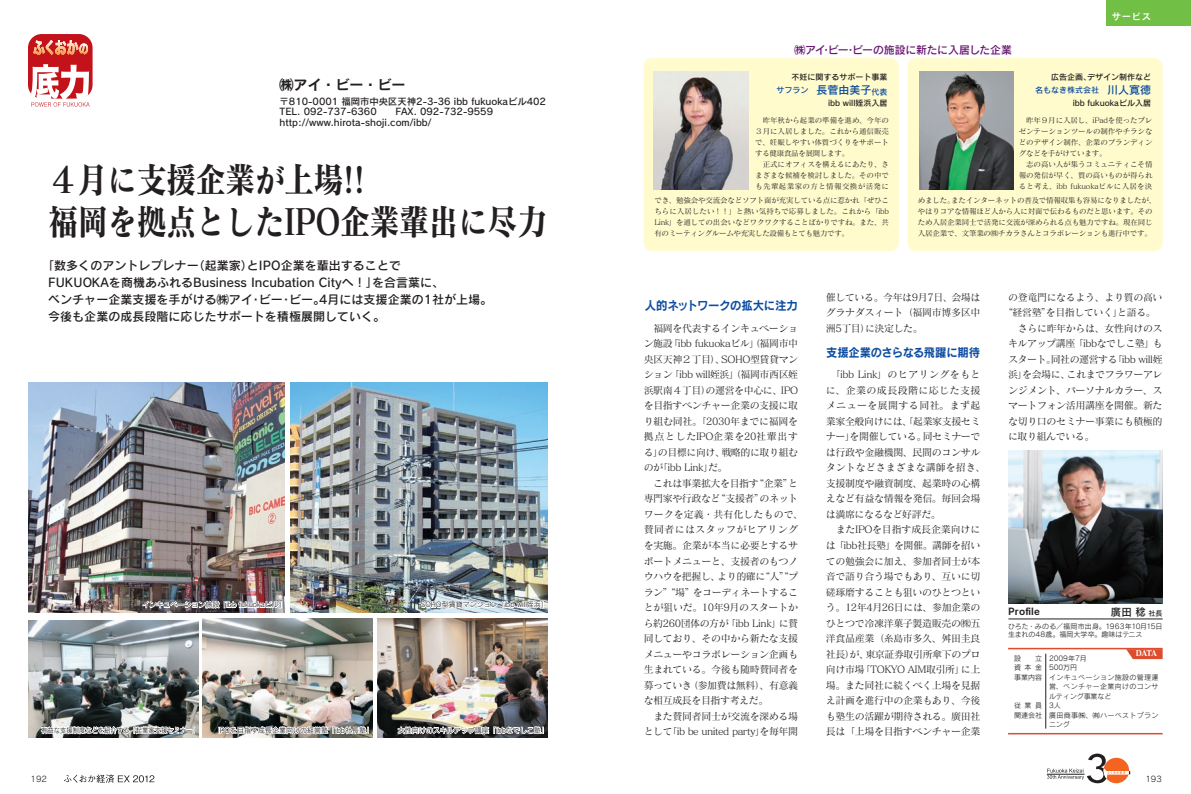
<style>
.page{position:relative;width:1191px;height:794px;background:#fff}
.page>*{position:absolute;margin:0;border:0;box-sizing:border-box;transform-origin:0 0}
.大見出し{font:36px "Matisse Pro B";letter-spacing:-.025em;color:#231f20;scale:.84 1}
.exキャプ_センター{font:14px "Rodin Pro B";color:#231f20}
.exキャプ_センター-2{font:12px "Rodin Pro DB";letter-spacing:.005em;color:#231f20}
.小見出し_センタリング{font:12px "Rodin Pro B";letter-spacing:-.02em;color:#0d4da1;scale:.95 1}
.小見出し_センタリング-2{font:12px "Rodin Pro B";letter-spacing:-.02em;color:#0d4da1;scale:.94 1}
.小見出し_センタリング-3{font:10.9px "Rodin Pro DB";letter-spacing:-.02em;color:#6a1572}
.ノーマル{font:10.5px "Rodin Pro DB";color:#231f20}
.ex2009記事{font:10px/15.5px "Matisse Pro M";letter-spacing:-.035em;color:#231f20;text-align:justify}
.大見出し-2{font:10px "Cezanne Pro DB";color:#fff}
.社長プロフ{font:9.4px "Rodin Pro B";letter-spacing:.02em;color:#231f20}
.exキャプ_センター-3{font:9.3px "Rodin Pro DB";color:#231f20}
.小見出し_センタリング-4{font:8px "Rodin Pro DB";color:#231f20}
.小見出し_センタリング-5{font:8px "Rodin Pro DB";color:#0d4da1}
.ノーマル-2{font:8px "Rodin Pro M";color:#231f20}
.大見出し-3{font:8px "Matisse Pro EB";color:#fff;scale:.95 1}
.ex2009記事-2{font:7.5px/11px "Matisse Pro M";letter-spacing:-.025em;color:#231f20;text-align:justify}
.exキャプ_センター-4{font:7px/8.5px "Rodin Pro M";color:#231f20}
.DATA{font:7px/9.5px "Rodin Pro M";letter-spacing:.045em;color:#231f20;text-align:justify}
.exキャプ_センター-5{font:7px "Rodin Pro M";color:#231f20;scale:.9 1}
.DATA-2{font:7px "Rodin Pro M";letter-spacing:-.01em;color:#231f20}
.s1{font-size:11px}
.s2{font-size:7px}
</style>
<div class="page">
<svg style="left:64px;top:774px;width:90px;height:9px"></svg>
<hr style="left:1046px;top:774px;width:38px;height:1px;background:#231f20">
<svg style="left:1047px;top:753px;width:83px;height:30px"></svg>
<img style="left:28px;top:383px;width:257px;height:229px">
<img style="left:28px;top:621px;width:170px;height:116px">
<img style="left:291px;top:383px;width:256px;height:229px">
<img style="left:203px;top:618px;width:170px;height:119px">
<img style="left:377px;top:618px;width:170px;height:119px">
<img style="left:1008px;top:451px;width:154px;height:152px">
<hr style="left:1008px;top:619px;width:154px;height:1px;background:#231f20">
<hr style="left:1008px;top:733px;width:154px;height:1px;background:#dc4c2d">
<hr style="left:1045px;top:653px;width:1px;height:75px;background:#231f20">
<hr style="left:1008px;top:648px;width:154px;height:1px;background:#dc4c2d">
<svg style="left:1126px;top:649px;width:36px;height:10px"></svg>
<img style="left:396px;top:685px;width:148px;height:53px">
<svg style="left:419px;top:593px;width:125px;height:20px"></svg>
<svg style="left:40px;top:712px;width:156px;height:26px"></svg>
<img style="left:218px;top:685px;width:151px;height:53px">
<svg style="left:141px;top:600px;width:141px;height:11px"></svg>
<div style="left:643px;top:58px;width:255px;height:193px;background:#fffbcc;border-radius:9px"></div>
<div style="left:907px;top:58px;width:255px;height:193px;background:#fffbcc;border-radius:9px"></div>
<img style="left:919px;top:71px;width:94px;height:118px">
<img style="left:653px;top:71px;width:95px;height:118px">
<div style="left:28px;top:34px;width:65px;height:65px;background:#c4121a;border-radius:14px"></div>
<svg style="left:30px;top:64px;width:60px;height:43px"></svg>
<svg style="left:33px;top:40px;width:55px;height:15px"></svg>
<div style="left:1106px;top:0;width:85px;height:25px;background:#71bf44"></div>
<p class="exキャプ_センター" style="left:279px;top:75px;width:127px">㈱アイ・ビー・ビー</p>
<p class="exキャプ_センター-3" style="left:279px;top:95px;width:268px">〒810-0001 福岡市中央区天神2-3-36 ibb fukuokaビル402</p>
<p class="exキャプ_センター-3" style="left:279px;top:106px;width:215px">TEL. 092-737-6360　　FAX. 092-732-9559</p>
<p class="exキャプ_センター-3" style="left:279px;top:116px;width:153px">http://www.hirota-shoji.com/ibb/</p>
<p class="大見出し" style="left:48px;top:156px;width:379px">４月に支援企業が上場!!</p>
<p class="大見出し" style="left:48px;top:198px;width:595px">福岡を拠点としたIPO企業輩出に尽力</p>
<p class="exキャプ_センター-2" style="left:42px;top:257px;width:360px">「数多くのアントレプレナー（起業家）とIPO企業を輩出することで</p>
<p class="exキャプ_センター-2" style="left:48px;top:274px;width:397px">FUKUOKAを商機あふれるBusiness Incubation Cityへ！」を合言葉に、</p>
<p class="exキャプ_センター-2" style="left:48px;top:291px;width:445px">ベンチャー企業支援を手がける㈱アイ・ビー・ビー。4月には支援企業の1社が上場。</p>
<p class="exキャプ_センター-2" style="left:48px;top:308px;width:338px">今後も企業の成長段階に応じたサポートを積極展開していく。</p>
<p class="exキャプ_センター-4" style="left:142px;top:600px;width:145px">インキュベーション施設「ibb fukuokaビル」</p>
<p class="exキャプ_センター-4" style="left:421px;top:600px;width:129px">SOHO型賃貸マンション「ibb will姪浜」</p>
<p class="exキャプ_センター-5" style="left:41px;top:725px;width:177px">有益な支援制度などを紹介する「起業家支援セミナー」</p>
<p class="exキャプ_センター-4" style="left:218px;top:726px;width:157px">IPOを目指す成長企業向けの経営塾「ibb社長塾」</p>
<p class="exキャプ_センター-4" style="left:398px;top:726px;width:151px">女性向けのスキルアップ講座「ibbなでしこ塾」</p>
<p class="小見出し_センタリング-3" style="left:794px;top:43px;width:219px">㈱アイ・ビー・ビーの施設に新たに入居した企業</p>
<p class="小見出し_センタリング-4" style="left:791px;top:71px;width:97px">不妊に関するサポート事業</p>
<p class="小見出し_センタリング-5" style="left:776px;top:85px;width:112px">サフラン　<span class="s1">長菅由美子</span>代表</p>
<p class="小見出し_センタリング-4" style="left:828px;top:97px;width:61px">ibb will姪浜入居</p>
<p class="大見出し-2" style="left:1111px;top:10px;width:41px">サービス</p>
<p class="小見出し_センタリング-4" style="left:1051px;top:71px;width:101px">広告企画、デザイン制作など</p>
<p class="小見出し_センタリング-5" style="left:1035px;top:85px;width:117px">名もなき株式会社　<span class="s1">川人寛徳</span></p>
<p class="小見出し_センタリング-4" style="left:1072px;top:97px;width:80px">ibb fukuokaビル入居</p>
<p class="ex2009記事-2" style="left:755px;top:114px;width:135px">　昨年秋から起業の準備を進め、今年の３月に入居しました。これから通信販売で、妊娠しやすい体質づくりをサポートする健康食品を展開します。</p>
<p class="ex2009記事-2" style="left:755px;top:158px;width:135px">　正式にオフィスを構えるにあたり、さまざまな候補を検討しました。その中でも先輩起業家の方と情報交換が活発に</p>
<p class="ex2009記事-2" style="left:654px;top:194px;width:236px">でき、勉強会や交流会などソフト面が充実している点に惹かれ「ぜひこちらに入居したい！！」と熱い気持ちで応募しました。これから「ibb Link」を通しての出会いなどワクワクすることばかりですね。また、共有のミーティングルームや充実した設備もとても魅力です。</p>
<p class="ex2009記事-2" style="left:1018px;top:114px;width:135px">　昨年９月に入居し、iPadを使ったプレゼンテーションツールの制作やチラシなどのデザイン制作、企業のブランディングなどを手がけています。</p>
<p class="ex2009記事-2" style="left:1018px;top:158px;width:135px">　志の高い人が集うコミュニティこそ情報の発信が早く、質の高いものが得られると考え、ibb fukuokaビルに入居を決</p>
<p class="ex2009記事-2" style="left:917px;top:194px;width:240px;text-align:left">めました。またインターネットの普及で情報収集も容易になりましたが、やはりコアな情報ほど人から人に対面で伝わるものだと思います。そのため入居企業同士で活発に交流が深められる点も魅力ですね。現在同じ入居企業で、文筆業の㈱チカラさんとコラボレーションも進行中です。</p>
<p class="小見出し_センタリング" style="left:644px;top:298px;width:163px">人的ネットワークの拡大に注力</p>
<p class="ex2009記事" style="left:643px;top:320px;width:156px">　福岡を代表するインキュベーション施設「ibb fukuokaビル」（福岡市中央区天神２丁目）、SOHO型賃貸マンション「ibb will姪浜」（福岡市西区姪浜駅南４丁目）の運営を中心に、IPOを目指すベンチャー企業の支援に取り組む同社。「2030年までに福岡を拠点としたIPO企業を20社輩出する」の目標に向け、戦略的に取り組むのが「ibb Link」だ。</p>
<p class="ex2009記事" style="left:643px;top:475px;width:161px;text-align:left">　これは事業拡大を目指す“企業”と専門家や行政など“支援者”のネットワークを定義・共有化したもので、賛同者にはスタッフがヒアリングを実施。企業が本当に必要とするサポートメニューと、支援者のもつノウハウを把握し、より的確に“人”“プラン”“場”をコーディネートすることが狙いだ。10年9月のスタートから約260団体の方が「ibb Link」に賛同しており、その中から新たな支援メニューやコラボレーション企画も生まれている。今後も随時賛同者を募っていき（参加費は無料）、有意義な相互成長を目指す考えだ。</p>
<p class="ex2009記事" style="left:643px;top:708px;width:156px">　また賛同者同士が交流を深める場として「ib be united party」を毎年開</p>
<p class="ex2009記事" style="left:826px;top:289px;width:156px">催している。今年は9月7日、会場はグラナダスィート（福岡市博多区中洲5丁目）に決定した。</p>
<p class="ex2009記事" style="left:826px;top:367px;width:161px;text-align:left">　「ibb Link」のヒアリングをもとに、企業の成長段階に応じた支援メニューを展開する同社。まず起業家全般向けには、「起業家支援セミナー」を開催している。同セミナーでは行政や金融機関、民間のコンサルタントなどさまざまな講師を招き、支援制度や融資制度、起業時の心構えなど有益な情報を発信。毎回会場は満席になるなど好評だ。</p>
<p class="ex2009記事" style="left:826px;top:522px;width:156px">　またIPOを目指す成長企業向けには「ibb社長塾」を開催。講師を招いての勉強会に加え、参加者同士が本音で語り合う場でもあり、互いに切磋琢磨することも狙いのひとつという。12年4月26日には、参加企業のひとつで冷凍洋菓子製造販売の㈱五洋食品産業（糸島市多久、舛田圭良社長）が、東京証券取引所傘下のプロ向け市場「TOKYO AIM取引所」に上場。また同社に続くべく上場を見据え計画を進行中の企業もあり、今後も塾生の活躍が期待される。廣田社長は「上場を目指すベンチャー企業</p>
<p class="小見出し_センタリング-2" style="left:826px;top:344px;width:165px">支援企業のさらなる飛躍に期待</p>
<p class="ex2009記事" style="left:1003px;top:289px;width:161px;text-indent:5px">の登竜門になるよう、より質の高い“経営塾”を目指していく」と語る。</p>
<p class="ex2009記事" style="left:1008px;top:320px;width:156px">　さらに昨年からは、女性向けのスキルアップ講座「ibbなでしこ塾」もスタート。同社の運営する「ibb will姪浜」を会場に、これまでフラワーアレンジメント、パーソナルカラー、スマートフォン活用講座を開催。新たな切り口のセミナー事業にも積極的に取り組んでいる。</p>
<p class="社長プロフ" style="left:1008px;top:605px;width:33px">Profile</p>
<p class="ノーマル" style="left:1111px;top:605px;width:53px">廣田 稔 <span class="s2">社長</span></p>
<p class="exキャプ_センター-4" style="left:1008px;top:621px;width:156px">ひろた・みのる／福岡市出身。1963年10月15日生まれの48歳。福岡大学卒。趣味はテニス</p>
<p class="DATA" style="left:1014px;top:653px;width:8px">設</p>
<p class="DATA" style="left:1035px;top:653px;width:8px">立</p>
<p class="DATA" style="left:1014px;top:662px;width:30px">資本金</p>
<p class="DATA" style="left:1014px;top:672px;width:30px">事業内容</p>
<p class="DATA" style="left:1014px;top:700px;width:30px">従業員</p>
<p class="DATA" style="left:1014px;top:710px;width:30px">関連会社</p>
<p class="大見出し-3" style="left:1135px;top:648px;width:24px">DATA</p>
<p class="DATA-2" style="left:1049px;top:653px;width:39px">2009年7月</p>
<p class="DATA" style="left:1049px;top:662px;width:37px">500万円　</p>
<p class="DATA" style="left:1049px;top:672px;width:111px">インキュベーション施設の管理運営、ベンチャー企業向けのコンサルティング事業など　</p>
<p class="DATA" style="left:1049px;top:700px;width:27px">3人　　</p>
<p class="DATA" style="left:1049px;top:710px;width:111px">廣田商事㈱、㈲ハーベストプランニング　</p>
<p class="ノーマル-2" style="left:30px;top:773px;width:18px">192</p>
<p class="ノーマル-2" style="left:1145px;top:773px;width:18px">193</p>
</div>
